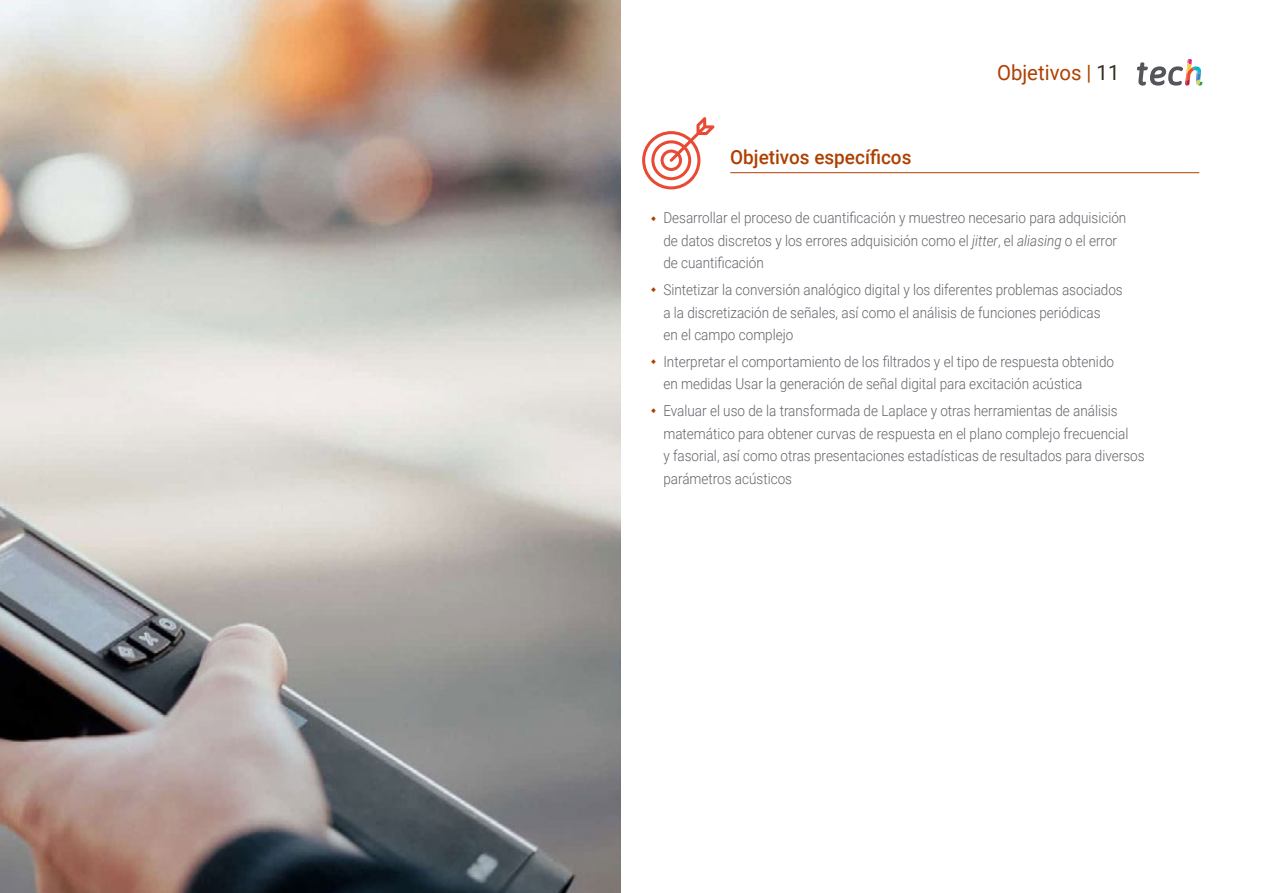
<style>
.page{position:relative;width:1263px;height:893px;background:#fff}
.page>*{position:absolute;margin:0;border:0;box-sizing:border-box;transform-origin:0 0}
.t1{font:21px "Roboto";color:#ae4000}
.t2{font:500 19.5px "Roboto";color:#ae4000}
.t3{font:300 15px/22.5px "Roboto";color:#61646a;scale:.9 1}
.s1{color:#312e20}
.s2{font-style:italic}
</style>
<div class="page">
<hr style="left:730px;top:172px;width:469px;height:1px;background:#ae4000">
<svg style="left:642px;top:117px;width:72px;height:72px"></svg>
<img style="left:0;top:0;width:621px;height:893px">
<svg style="left:1137px;top:59px;width:65px;height:27px"></svg>
<h2 class="t2" style="left:730px;top:144px;width:183px">Objetivos específicos</h2>
<h1 class="t1" style="left:997px;top:57px;width:124px">Objetivos | <span class="s1">11</span></h1>
<p class="t3" style="left:663px;top:206px;width:516px">Desarrollar el proceso de cuantificación y muestreo necesario para adquisición de datos discretos y los errores adquisición como el <span class="s2">jitter</span>, el <span class="s2">aliasing</span> o el error de cuantificación</p>
<p class="t3" style="left:663px;top:278px;width:512px">Sintetizar la conversión analógico digital y los diferentes problemas asociados a la discretización de señales, así como el análisis de funciones periódicas<br>en el campo complejo</p>
<p class="t3" style="left:663px;top:350px;width:502px">Interpretar el comportamiento de los filtrados y el tipo de respuesta obtenido en medidas Usar la generación de señal digital para excitación acústica</p>
<p class="t3" style="left:663px;top:399px;width:536px">Evaluar el uso de la transformada de Laplace y otras herramientas de análisis matemático para obtener curvas de respuesta en el plano complejo frecuencial<br>y fasorial, así como otras presentaciones estadísticas de resultados para diversos parámetros acústicos</p>
</div>
